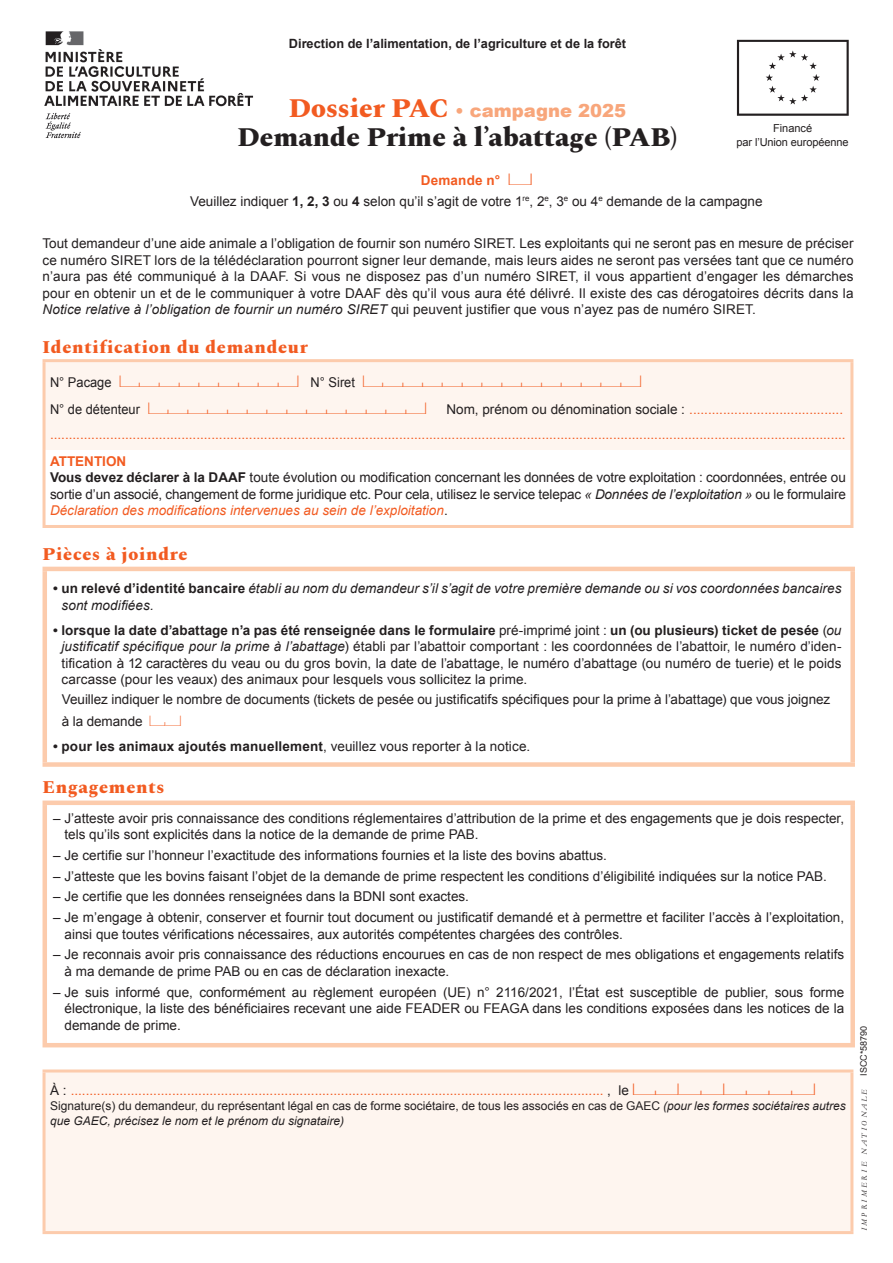
<style>
.page{position:relative;width:893px;height:1263px;background:#fff}
.page>*{position:absolute;margin:0;border:0;box-sizing:border-box;transform-origin:0 0}
.t1{font:800 27px "Spectral";color:#231f20}
.t2{font:800 18px "Spectral";letter-spacing:.04em;color:#f25b21}
.t3{font:900 18px "Arial";color:#f8a67b}
.t4{font:15px/27px "Casesaremplir";color:#f25b21;scale:1.75 1}
.t5{font:13.5px/16.5px "Arial";color:#231f20}
.t6{font:13.5px/25.5px "Arial";color:#f25b21;text-align:right}
.t7{font:italic 13.5px/16.5px "Arial";letter-spacing:.005em;color:#231f20}
.t8{font:700 13.5px "Arial";letter-spacing:.015em;color:#231f20}
.t9{font:700 12.75px "Arial";color:#231f20}
.t10{font:12px/15px "Arial";color:#231f20}
.t11{font:11.1px/13.5px "Arial";letter-spacing:-.01em;color:#231f20;text-align:center}
.t12{font:9px "Arial";color:#231f20}
.t13{font:7.5px "Ligne Graphique";color:#231f20}
.s1{font-family:"Spectral";font-weight:800;font-size:27px;color:#f25b21}
.s2{font-size:17.55px}
.s3{font-weight:700;color:#f25b21}
.s4{font-family:"Casesaremplir";font-size:15px;color:#f25b21}
.s5{font-weight:700}
.s6{font-style:italic}
.s7{font-family:"Arial";font-size:13.5px;color:#231f20}
.s8{color:#231f20}
.s9{font-style:italic;color:#f25b21}
.s10{font-weight:700;font-style:normal}
.s11{font-family:"Casesaremplir";color:#f25b21}
.s12{font-weight:400}
.s13{font-family:"Casesaremplir";font-size:15px}
</style>
<div class="page">
<img style="left:44px;top:31px;width:210px;height:108px">
<div style="left:44px;top:361px;width:808px;height:89px;background:#fef5ef"></div>
<hr style="left:43px;top:362px;width:3px;height:88px;background:#fccbac">
<hr style="left:43px;top:359px;width:810px;height:3px;background:#fccbac">
<hr style="left:850px;top:362px;width:3px;height:88px;background:#fccbac">
<hr style="left:43px;top:450px;width:3px;height:75px;background:#fccbac">
<hr style="left:850px;top:450px;width:3px;height:75px;background:#fccbac">
<hr style="left:43px;top:525px;width:810px;height:3px;background:#fccbac">
<hr style="left:43px;top:567px;width:812px;height:4px;background:#fccbac">
<hr style="left:43px;top:571px;width:4px;height:191px;background:#fccbac">
<div style="left:850px;top:571px;width:5px;height:191px;background:#fccbac"></div>
<div style="left:43px;top:762px;width:812px;height:5px;background:#fccbac"></div>
<div style="left:43px;top:800px;width:812px;height:5px;background:#fccbac"></div>
<hr style="left:43px;top:805px;width:4px;height:238px;background:#fccbac">
<div style="left:850px;top:805px;width:5px;height:238px;background:#fccbac"></div>
<hr style="left:43px;top:1043px;width:812px;height:4px;background:#fccbac">
<div style="left:44px;top:1071px;width:808px;height:161px;background:#fef5ef"></div>
<hr style="left:43px;top:1072px;width:3px;height:159px;background:#fccbac">
<hr style="left:43px;top:1069px;width:810px;height:3px;background:#fccbac">
<hr style="left:850px;top:1072px;width:3px;height:159px;background:#fccbac">
<hr style="left:43px;top:1231px;width:810px;height:3px;background:#fccbac">
<svg style="left:737px;top:40px;width:112px;height:76px"></svg>
<p class="t9" style="left:289px;top:35px;width:339px">Direction de l’alimentation, de l’agriculture et de la forêt</p>
<h2 class="t3" style="left:289px;top:97px;width:339px"><span class="s1">Dossier PAC</span> <span class="s2">•</span> campagne 2025</h2>
<h1 class="t1" style="left:238px;top:118px;width:441px">Demande Prime à l’abattage (PAB)</h1>
<p class="t11" style="left:736px;top:122px;width:114px">Financé<br>par l’Union européenne</p>
<p class="t5" style="left:190px;top:170px;width:574px;line-height:20.7px;text-align:center"><span class="s3">Demande n°</span> <span class="s4">F<br></span>Veuillez indiquer <span class="s5">1, 2, 3</span> ou <span class="s5">4</span> selon qu’il s’agit de votre 1<sup>re</sup>, 2<sup>e</sup>, 3<sup>e</sup> ou 4<sup>e</sup> demande de la campagne</p>
<p class="t5" style="left:43px;top:236px;width:813px;text-align:justify">Tout demandeur d’une aide animale a l’obligation de fournir son numéro SIRET. Les exploitants qui ne seront pas en mesure de préciser ce numéro SIRET lors de la télédéclaration pourront signer leur demande, mais leurs aides ne seront pas versées tant que ce numéro n’aura pas été communiqué à la DAAF. Si vous ne disposez pas d’un numéro SIRET, il vous appartient d’engager les démarches pour en obtenir un et de le communiquer à votre DAAF dès qu’il vous aura été délivré. Il existe des cas dérogatoires décrits dans la <span class="s6">Notice relative à l’obligation de fournir un numéro SIRET</span> qui peuvent justifier que vous n’ayez pas de numéro SIRET.</p>
<h2 class="t2" style="left:43px;top:334px;width:267px">Identification du demandeur</h2>
<p class="t4" style="left:50px;top:368px;width:339px"><span class="s7">N° Pacage</span> ABBBBBBBC <span class="s7">N° Siret</span> ABBBBBBBBBBBBC<br><span class="s7">N° de détenteur</span> ABBBBBBBBBBBBC</p>
<p class="t6" style="left:50px;top:396px;width:797px"><span class="s8">Nom, prénom ou dénomination sociale :</span> ......................................... ....................................................................................................................................................................................................................</p>
<p class="t5" style="left:50px;top:453px;width:797px"><span class="s3">ATTENTION<br></span><span class="s5">Vous devez déclarer à la DAAF</span> toute évolution ou modification concernant les données de votre exploitation : coordonnées, entrée ou sortie d’un associé, changement de forme juridique etc. Pour cela, utilisez le service telepac <span class="s6">« Données de l’exploitation »</span> ou le formulaire <span class="s9">Déclaration des modifications intervenues au sein de l’exploitation</span>.</p>
<h2 class="t2" style="left:43px;top:541px;width:147px">Pièces à joindre</h2>
<p class="t7" style="left:61px;top:580px;width:781px;text-indent:-8px"><span class="s10">• un relevé d’identité bancaire</span> établi au nom du demandeur s’il s’agit de votre première demande ou si vos coordonnées bancaires sont modifiées.</p>
<p class="t5" style="left:61px;top:622px;width:781px;text-align:justify;text-indent:-8px"><span class="s5">• lorsque la date d’abattage n’a pas été renseignée dans le formulaire</span> pré-imprimé joint : <span class="s5">un (ou plusieurs) ticket de pesée</span> (<span class="s6">ou justificatif spécifique pour la prime à l’abattage</span>) établi par l’abattoir comportant : les coordonnées de l’abattoir, le numéro d’iden&shy;tification à 12 caractères du veau ou du gros bovin, la date de l’abattage, le numéro d’abattage (ou numéro de tuerie) et le poids carcasse (pour les veaux) des animaux pour lesquels vous sollicitez la prime.</p>
<p class="t5" style="left:62px;top:688px;width:770px;line-height:22.5px">Veuillez indiquer le nombre de documents (tickets de pesée ou justificatifs spécifiques pour la prime à l’abattage) que vous joignez à la demande <span class="s11">AC</span></p>
<p class="t8" style="left:53px;top:738px;width:478px">• pour les animaux ajoutés manuellement<span class="s12">, veuillez vous reporter à la notice.</span></p>
<h2 class="t2" style="left:43px;top:774px;width:123px">Engagements</h2>
<p class="t5" style="left:65px;top:810px;width:781px;text-indent:-11px">– J’atteste avoir pris connaissance des conditions réglementaires d’attribution de la prime et des engagements que je dois respecter, tels qu’ils sont explicités dans la notice de la demande de prime PAB.</p>
<p class="t5" style="left:53px;top:847px;width:555px">– Je certifie sur l’honneur l’exactitude des informations fournies et la liste des bovins abattus.</p>
<p class="t5" style="left:53px;top:868px;width:775px">– J’atteste que les bovins faisant l’objet de la demande de prime respectent les conditions d’éligibilité indiquées sur la notice PAB.</p>
<p class="t5" style="left:53px;top:888px;width:417px">– Je certifie que les données renseignées dans la BDNI sont exactes.</p>
<p class="t5" style="left:65px;top:909px;width:781px;text-indent:-11px">– Je m’engage à obtenir, conserver et fournir tout document ou justificatif demandé et à permettre et faciliter l’accès à l’exploitation, ainsi que toutes vérifications nécessaires, aux autorités compétentes chargées des contrôles.</p>
<p class="t5" style="left:65px;top:946px;width:781px;text-indent:-11px">– Je reconnais avoir pris connaissance des réductions encourues en cas de non respect de mes obligations et engagements relatifs à ma demande de prime PAB ou en cas de déclaration inexacte.</p>
<p class="t5" style="left:65px;top:984px;width:781px;text-align:justify;text-indent:-11px">– Je suis informé que, conformément au règlement européen (UE) n° 2116/2021, l’État est susceptible de publier, sous forme électronique, la liste des bénéficiaires recevant une aide FEADER ou FEAGA dans les conditions exposées dans les notices de la demande de prime.</p>
<p class="t6" style="left:50px;top:1078px;width:766px"><span class="s8">À :</span> .............................................................................................................................................. <span class="s8">, le</span> <span class="s13">ACBCBBBC</span></p>
<p class="t10" style="left:50px;top:1099px;width:797px">Signature(s) du demandeur, du représentant légal en cas de forme sociétaire, de tous les associés en cas de GAEC <span class="s6">(pour les formes sociétaires autres que GAEC, précisez le nom et le prénom du signataire)</span></p>
<p class="t12" style="left:858px;top:1076px;width:52px;rotate:-90deg">ISCC*58790</p>
<p class="t13" style="left:860px;top:1231px;width:144px;rotate:-90deg">IMPRIMERIE NATIONALE</p>
</div>
